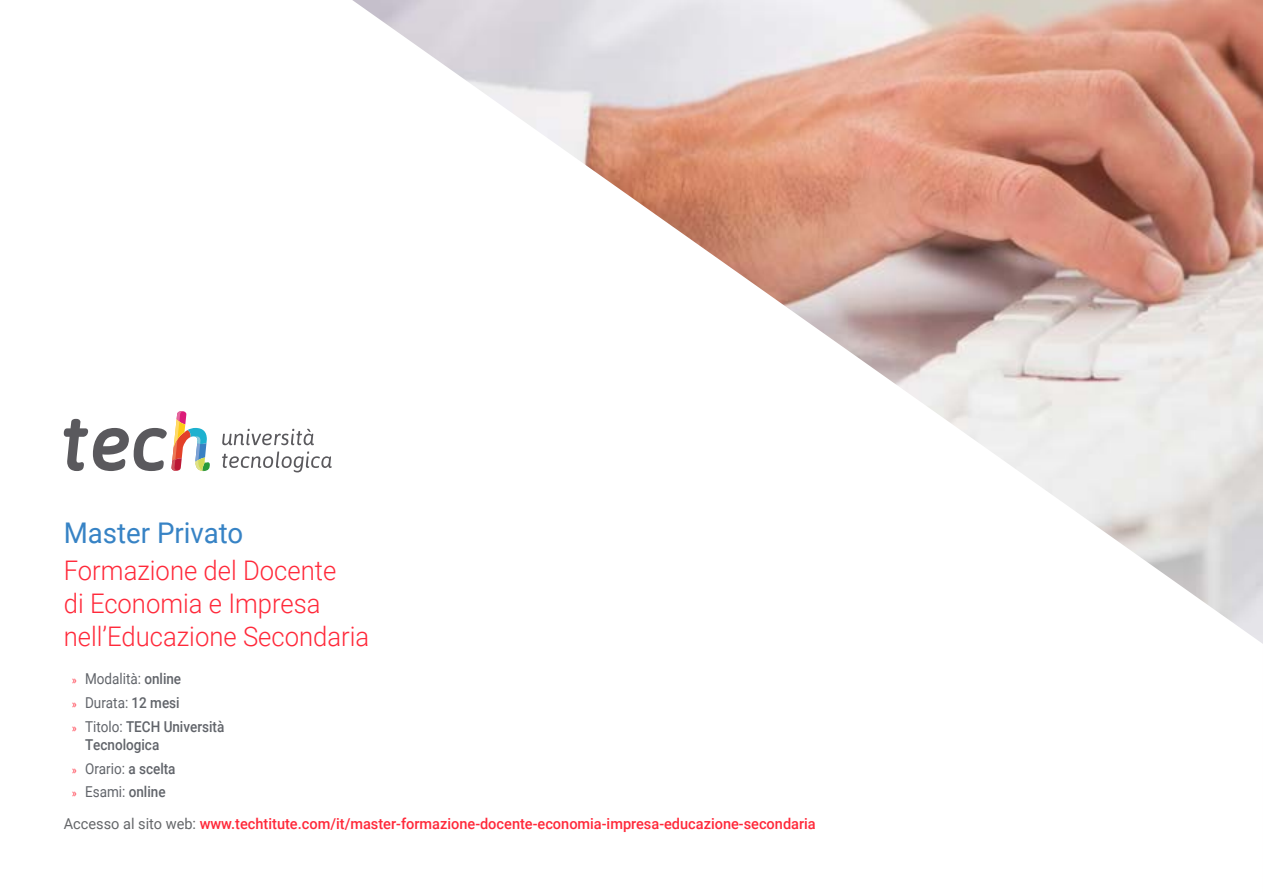
<style>
.page{position:relative;width:1263px;height:893px;background:#fff}
.page>*{position:absolute;margin:0;border:0;box-sizing:border-box;transform-origin:0 0}
.t1{font:28.5px "Roboto";color:#3783c5}
.t2{font:300 27px/33px "Roboto";color:#ff293a;scale:.95 1}
.t3{font:500 15px "Roboto";color:#ff293a}
.t4{font:500 15px/23.7px "Roboto";color:#61646a;scale:.9 1}
.s1{font-family:"Myriad Pro";font-weight:400;font-size:12px;color:#ff293a}
.s2{font-weight:400}
.s3{font-weight:400;color:#646669}
</style>
<div class="page">
<img style="left:352px;top:0;width:911px;height:644px">
<svg style="left:222px;top:429px;width:92px;height:16px"></svg>
<svg style="left:222px;top:451px;width:110px;height:21px"></svg>
<svg style="left:64px;top:411px;width:146px;height:60px"></svg>
<h1 class="t1" style="left:64px;top:512px;width:181px">Master Privato</h1>
<h2 class="t2" style="left:64px;top:553px;width:323px">Formazione del Docente<br>di Economia e Impresa nell’Educazione Secondaria</h2>
<p class="t4" style="left:72px;top:666px;width:170px"><span class="s1">»</span> <span class="s2">Modalità:</span> online<br><span class="s1">»</span> <span class="s2">Durata:</span> 12 mesi<br><span class="s1">»</span> <span class="s2">Titolo:</span> TECH Università</p>
<p class="t4" style="left:72px;top:732px;width:116px;text-indent:13px">Tecnologica<br><span class="s1">»</span> <span class="s2">Orario:</span> a scelta <span class="s1">»</span> <span class="s2">Esami:</span> online</p>
<p class="t3" style="left:64px;top:813px;width:753px"><span class="s3">Accesso al sito web:</span> www.techtitute.com/it/master-formazione-docente-economia-impresa-educazione-secondaria</p>
</div>
